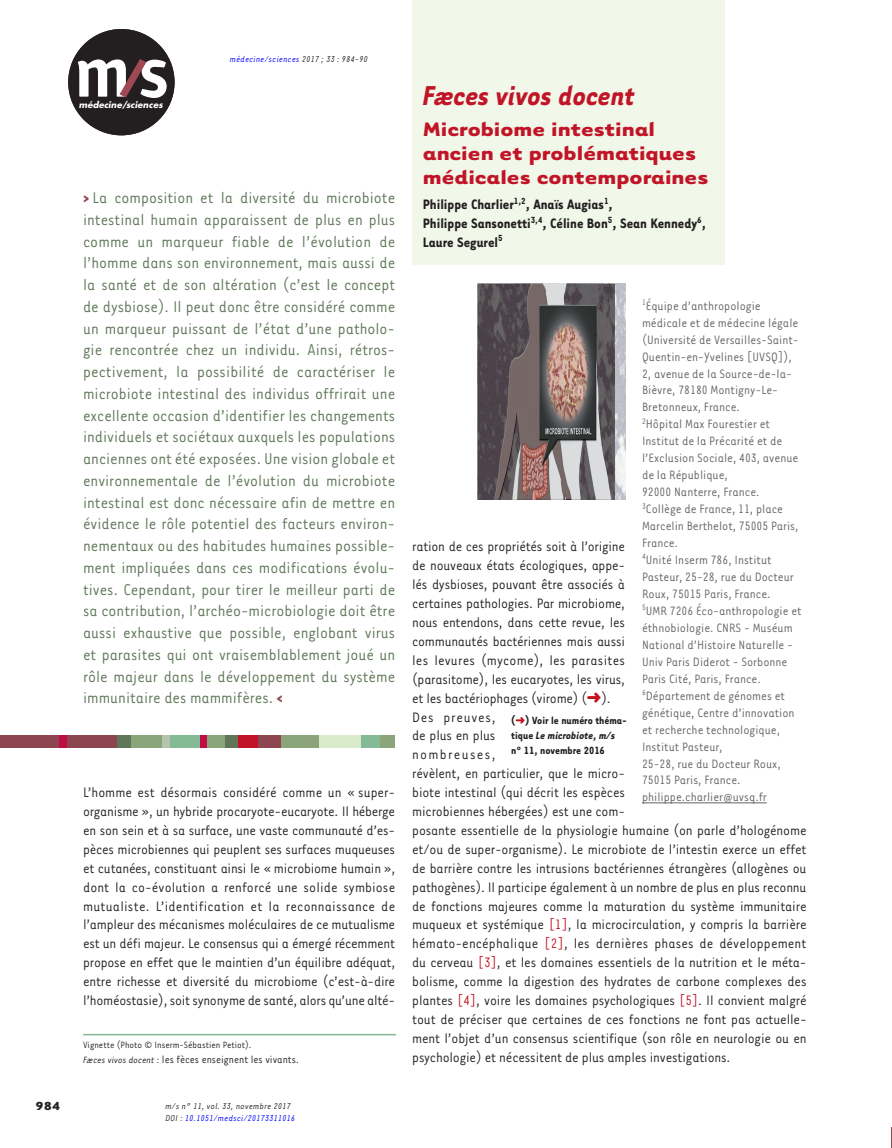
<style>
.page{position:relative;width:892px;height:1148px;background:#fff}
.page>*{position:absolute;margin:0;border:0;box-sizing:border-box;transform-origin:0 0}
.t1{font:italic 700 31.5px "Tarzana Narrow";color:#c11527}
.t2{font:700 22.5px/24px "Tarzana Wide";color:#c11527}
.t3{font:18px/21.8px "Tarzana Narrow";color:#5f7659;text-align:justify}
.t4{font:15.75px/18.9px "Tarzana Narrow";letter-spacing:-.01em;color:#231f20}
.t5{font:700 15.75px/18.9px "Tarzana Narrow";color:#231f20}
.t6{font:13.95px/17px "Tarzana Narrow";color:#636366}
.t7{font:700 13.5px "Tarzana Wide";color:#231f20}
.t8{font:700 12px/15px "Tarzana Narrow";color:#231f20}
.t9{font:12px "Tarzana Narrow";color:#231f20}
.t10{font:10.5px "Tarzana Narrow";color:#231f20}
.t11{font:italic 9.75px/11.7px "Tarzana Narrow";letter-spacing:.025em;color:#231f20}
.t12{font:italic 9.75px "Tarzana Narrow";letter-spacing:.025em;color:#00f}
.t13{font:italic 700 8.55px "Futura";letter-spacing:.01em;color:#fff}
.s1{color:#231f20}
.s2{font-weight:700;color:#8d454f}
.s3{font-style:italic;font-size:10.5px}
.s4{font-size:10.5px}
.s5{color:#00f}
.s6{color:#c4121a}
.s7{color:#c11527}
.s8{font-style:italic}
</style>
<div class="page">
<svg style="left:891px;top:1127px;width:1px;height:21px"></svg>
<div style="left:68px;top:29px;width:106px;height:106px;background:#231f20;border-radius:50%"></div>
<svg style="left:78px;top:59px;width:88px;height:39px"></svg>
<div style="left:412px;top:0;width:312px;height:264px;background:#f1f7e9"></div>
<div style="left:0;top:735px;width:118px;height:13px;background:#8d454f"></div>
<div style="left:117px;top:735px;width:18px;height:13px;background:#5f7659"></div>
<div style="left:224px;top:735px;width:14px;height:13px;background:#5f7659"></div>
<div style="left:131px;top:735px;width:31px;height:13px;background:#8ba479"></div>
<div style="left:167px;top:735px;width:34px;height:13px;background:#84ba95"></div>
<div style="left:360px;top:735px;width:21px;height:13px;background:#84ba95"></div>
<div style="left:205px;top:735px;width:20px;height:13px;background:#8ba479"></div>
<div style="left:380px;top:735px;width:15px;height:13px;background:#8ba479"></div>
<div style="left:279px;top:735px;width:40px;height:13px;background:#8ba479"></div>
<div style="left:319px;top:735px;width:41px;height:13px;background:#daebcb"></div>
<div style="left:162px;top:735px;width:8px;height:13px;background:#b6c4ad"></div>
<div style="left:59px;top:735px;width:7px;height:13px;background:#c10d45"></div>
<div style="left:201px;top:735px;width:6px;height:13px;background:#c10d45"></div>
<div style="left:238px;top:735px;width:28px;height:13px;background:#c11527"></div>
<div style="left:258px;top:735px;width:22px;height:13px;background:#8d454f"></div>
<hr style="left:641px;top:802px;width:125px;height:1px;background:#636366">
<img style="left:477px;top:284px;width:147px;height:215px">
<hr style="left:83px;top:1034px;width:313px;height:1px;background:#84ba95">
<p class="t13" style="left:79px;top:100px;width:85px">médecine/sciences</p>
<p class="t12" style="left:230px;top:56px;width:139px">médecine/sciences <span class="s1">2017 ; 33 : 984-90</span></p>
<p class="t3" style="left:83px;top:188px;width:313px"><span class="s2">&gt;</span> La composition et la diversité du microbiote intestinal humain apparaissent de plus en plus comme un marqueur fiable de l’évolution de l’homme dans son environnement, mais aussi de la santé et de son altération (c’est le concept de dysbiose). Il peut donc être considéré comme un marqueur puissant de l’état d’une patholo&shy;gie rencontrée chez un individu. Ainsi, rétros&shy;pectivement, la possibilité de caractériser le microbiote intestinal des individus offrirait une excellente occasion d’identifier les changements individuels et sociétaux auxquels les populations anciennes ont été exposées. Une vision globale et environnementale de l’évolution du microbiote intestinal est donc nécessaire afin de mettre en évidence le rôle potentiel des facteurs environ&shy;nementaux ou des habitudes humaines possible&shy;ment impliquées dans ces modifications évolu&shy;tives. Cependant, pour tirer le meilleur parti de sa contribution, l’archéo-microbiologie doit être aussi exhaustive que possible, englobant virus et parasites qui ont vraisemblablement joué un rôle majeur dans le développement du système immunitaire des mammifères. <span class="s2">&lt;</span></p>
<p class="t4" style="left:83px;top:784px;width:313px;text-align:justify">L’homme est désormais considéré comme un « super&shy;organisme », un hybride procaryote-eucaryote. Il héberge en son sein et à sa surface, une vaste communauté d’es&shy;pèces microbiennes qui peuplent ses surfaces muqueuses et cutanées, constituant ainsi le « microbiome humain », dont la co-évolution a renforcé une solide symbiose mutualiste. L’identification et la reconnaissance de l’ampleur des mécanismes moléculaires de ce mutualisme est un défi majeur. Le consensus qui a émergé récemment propose en effet que le maintien d’un équilibre adéquat, entre richesse et diversité du microbiome (c’est-à-dire l’homéostasie), soit synonyme de santé, alors qu’une alté-</p>
<p class="t10" style="left:83px;top:1041px;width:170px">Vignette (Photo © Inserm-Sébastien Petiot).</p>
<p class="t9" style="left:83px;top:1055px;width:217px"><span class="s3">Fæces vivos docent</span> <span class="s4">:</span> les fèces enseignent les vivants.</p>
<p class="t7" style="left:36px;top:1101px;width:26px">984</p>
<p class="t11" style="left:165px;top:1101px;width:131px">m/s n° 11, vol. 33, novembre 2017<br>DOI : <span class="s5">10.1051/medsci/20173311016</span></p>
<h1 class="t1" style="left:422px;top:85px;width:213px">Fæces vivos docent</h1>
<h2 class="t2" style="left:422px;top:119px;width:287px">Microbiome intestinal ancien et problématiques médicales contemporaines</h2>
<p class="t5" style="left:422px;top:196px;width:284px">Philippe Charlier<sup>1,2</sup>, Anaïs Augias<sup>1</sup>,<br>Philippe Sansonetti<sup>3,4</sup>, Céline Bon<sup>5</sup>, Sean Kennedy<sup>6</sup>,<br>Laure Segurel<sup>5</sup></p>
<p class="t6" style="left:641px;top:298px;width:161px"><sup>1</sup>Équipe d’anthropologie médicale et de médecine légale (Université de Versailles-Saint-<br>Quentin-en-Yvelines [UVSQ]),<br>2, avenue de la Source-de-la-<br>Bièvre, 78180 Montigny-Le-<br>Bretonneux, France.<br><sup>2</sup>Hôpital Max Fourestier et<br>Institut de la Précarité et de l’Exclusion Sociale, 403, avenue de la République,<br>92000 Nanterre, France.<br><sup>3</sup>Collège de France, 11, place<br>Marcelin Berthelot, 75005 Paris,<br>France.<br><sup>4</sup>Unité Inserm 786, Institut<br>Pasteur, 25-28, rue du Docteur<br>Roux, 75015 Paris, France.<br><sup>5</sup>UMR 7206 Éco-anthropologie et éthnobiologie. CNRS - Muséum<br>National d’Histoire Naturelle -<br>Univ Paris Diderot - Sorbonne<br>Paris Cité, Paris, France.<br><sup>6</sup>Département de génomes et génétique, Centre d’innovation et recherche technologique,<br>Institut Pasteur,<br>25-28, rue du Docteur Roux,<br>75015 Paris, France. philippe.charlier@uvsq.fr</p>
<p class="t4" style="left:412px;top:538px;width:396px">ration de ces propriétés soit à l’origine<br>de nouveaux états écologiques, appe-<br>lés dysbioses, pouvant être associés à<br>certaines pathologies. Par microbiome,<br>nous entendons, dans cette revue, les<br>communautés bactériennes mais aussi<br>les levures (mycome), les parasites<br>(parasitome), les eucaryotes, les virus,<br>et les bactériophages (virome) (<span class="s6">➜</span>).<br>Des preuves,<br>de plus en plus<br>nombreuses,<br>révèlent, en particulier, que le micro-<br>biote intestinal (qui décrit les espèces<br>microbiennes hébergées) est une com-<br>posante essentielle de la physiologie humaine (on parle d’hologénome et/ou de super-organisme). Le microbiote de l’intestin exerce un effet de barrière contre les intrusions bactériennes étrangères (allogènes ou pathogènes). Il participe également à un nombre de plus en plus reconnu de fonctions majeures comme la maturation du système immunitaire muqueux et systémique <span class="s7">[1]</span>, la microcirculation, y compris la barrière hémato-encéphalique <span class="s7">[2]</span>, les dernières phases de développement du cerveau <span class="s7">[3]</span>, et les domaines essentiels de la nutrition et le méta&shy;bolisme, comme la digestion des hydrates de carbone complexes des plantes <span class="s7">[4]</span>, voire les domaines psychologiques <span class="s7">[5]</span>. Il convient malgré tout de préciser que certaines de ces fonctions ne font pas actuelle&shy;ment l’objet d’un consensus scientifique (son rôle en neurologie ou en psychologie) et nécessitent de plus amples investigations.</p>
<p class="t8" style="left:511px;top:713px;width:117px">(<span class="s6">➜</span>) Voir le numéro théma&shy;tique <span class="s8">Le microbiote</span>, <span class="s8">m/s </span>n° 11, novembre 2016</p>
</div>
